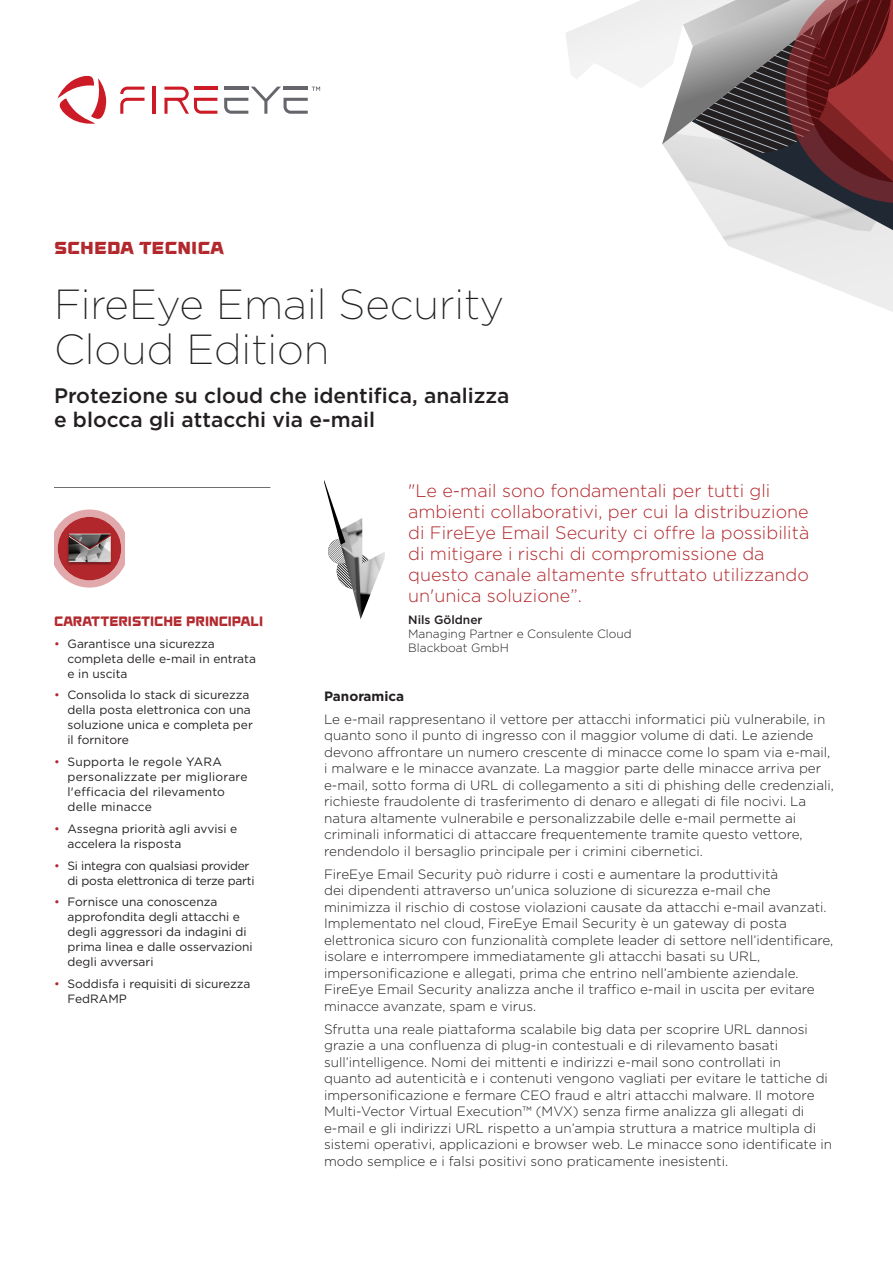
<style>
.page{position:relative;width:893px;height:1263px;background:#fff}
.page>*{position:absolute;margin:0;border:0;box-sizing:border-box;transform-origin:0 0}
.t1{font:200 42px/45px "Gotham";color:#231f20}
.t2{font:500 21px/24px "Gotham";color:#231f20}
.t3{font:21px "Fire Eye Display U";color:#b2282d}
.t4{font:300 18px/21px "Gotham";color:#b3282d}
.Body_text8_5_11_5{font:300 13.5px/16.5px "Gotham";color:#231f20}
.t5{font:13.5px "Fire Eye Display U";color:#b2282d}
.Subhead_Level_1{font:700 13.5px "Gotham";color:#231f20}
.t6{font:12px/15px "Gotham";color:#231f20}
.t7{font:12px/15px "Gotham";letter-spacing:.02em;color:#231f20}
.t8{font:12px/15px "Gotham";letter-spacing:-.02em;color:#231f20}
.Subhead_Level_1-2{font:300 12px/14.4px "Gotham";color:#231f20}
.s1{color:#b2282d}
.s2{font-weight:500}
</style>
<div class="page">
<svg style="left:54px;top:509px;width:71px;height:79px"></svg>
<div style="left:58px;top:517px;width:63px;height:63px;background:#b1272c;border-radius:50%"></div>
<img style="left:67px;top:533px;width:45px;height:32px">
<hr style="left:153px;top:87px;width:3px;height:27px;background:#cc1b26">
<svg style="left:120px;top:87px;width:24px;height:27px"></svg>
<svg style="left:164px;top:87px;width:53px;height:27px"></svg>
<svg style="left:57px;top:75px;width:49px;height:49px"></svg>
<svg style="left:224px;top:87px;width:96px;height:27px"></svg>
<hr style="left:54px;top:487px;width:216px;height:1px;background:#231f20">
<svg style="left:566px;top:0;width:327px;height:312px"></svg>
<img style="left:352px;top:552px;width:33px;height:67px">
<svg style="left:324px;top:480px;width:49px;height:109px"></svg>
<p class="t3" style="left:54px;top:234px;width:171px">scheda tecnica</p>
<p class="t1" style="left:54px;top:280px;width:452px">FireEye Email Security<br>Cloud Edition</p>
<p class="t2" style="left:54px;top:383px;width:457px">Protezione su cloud che identifica, analizza e blocca gli attacchi via e-mail</p>
<p class="t5" style="left:54px;top:613px;width:211px">CARATTERISTICHE PRINCIPALI</p>
<p class="t6" style="left:68px;top:636px;width:190px;text-indent:-14px"><span class="s1">•</span> Garantisce una sicurezza completa delle e-mail in entrata e in uscita</p>
<p class="t6" style="left:68px;top:687px;width:187px;text-indent:-14px"><span class="s1">•</span> Consolida lo stack di sicurezza della posta elettronica con una soluzione unica e completa per il fornitore</p>
<p class="t7" style="left:68px;top:754px;width:181px;text-indent:-14px"><span class="s1">•</span> Supporta le regole YARA personalizzate per migliorare l'efficacia del rilevamento delle minacce</p>
<p class="t6" style="left:68px;top:821px;width:171px;text-indent:-14px"><span class="s1">•</span> Assegna priorità agli avvisi e accelera la risposta</p>
<p class="t8" style="left:68px;top:858px;width:189px;text-indent:-14px"><span class="s1">•</span> Si integra con qualsiasi provider di posta elettronica di terze parti</p>
<p class="t6" style="left:68px;top:894px;width:187px;text-indent:-14px"><span class="s1">•</span> Fornisce una conoscenza approfondita degli attacchi e degli aggressori da indagini di prima linea e dalle osservazioni degli avversari</p>
<p class="t6" style="left:68px;top:976px;width:184px;text-indent:-14px"><span class="s1">•</span> Soddisfa i requisiti di sicurezza<br>FedRAMP</p>
<p class="t4" style="left:408px;top:480px;width:403px">"Le e-mail sono fondamentali per tutti gli ambienti collaborativi, per cui la distribuzione di FireEye Email Security ci offre la possibilità di mitigare i rischi di compromissione da questo canale altamente sfruttato utilizzando un'unica soluzione”.</p>
<p class="Subhead_Level_1-2" style="left:408px;top:612px;width:225px"><span class="s2">Nils Göldner<br></span>Managing Partner e Consulente Cloud</p>
<p class="Subhead_Level_1-2" style="left:408px;top:641px;width:102px">Blackboat GmbH</p>
<p class="Subhead_Level_1" style="left:324px;top:687px;width:82px">Panoramica</p>
<p class="Body_text8_5_11_5" style="left:324px;top:710px;width:511px">Le e-mail rappresentano il vettore per attacchi informatici più vulnerabile, in quanto sono il punto di ingresso con il maggior volume di dati. Le aziende devono affrontare un numero crescente di minacce come lo spam via e-mail, i malware e le minacce avanzate. La maggior parte delle minacce arriva per e-mail, sotto forma di URL di collegamento a siti di phishing delle credenziali, richieste fraudolente di trasferimento di denaro e allegati di file nocivi. La natura altamente vulnerabile e personalizzabile delle e-mail permette ai criminali informatici di attaccare frequentemente tramite questo vettore, rendendolo il bersaglio principale per i crimini cibernetici.</p>
<p class="Body_text8_5_11_5" style="left:324px;top:865px;width:511px">FireEye Email Security può ridurre i costi e aumentare la produttività<br>dei dipendenti attraverso un'unica soluzione di sicurezza e-mail che minimizza il rischio di costose violazioni causate da attacchi e-mail avanzati.<br>Implementato nel cloud, FireEye Email Security è un gateway di posta elettronica sicuro con funzionalità complete leader di settore nell’identificare, isolare e interrompere immediatamente gli attacchi basati su URL, impersonificazione e allegati, prima che entrino nell’ambiente aziendale.<br>FireEye Email Security analizza anche il traffico e-mail in uscita per evitare minacce avanzate, spam e virus.</p>
<p class="Body_text8_5_11_5" style="left:324px;top:1020px;width:510px">Sfrutta una reale piattaforma scalabile big data per scoprire URL dannosi grazie a una confluenza di plug-in contestuali e di rilevamento basati sull’intelligence. Nomi dei mittenti e indirizzi e-mail sono controllati in<br>quanto ad autenticità e i contenuti vengono vagliati per evitare le tattiche di impersonificazione e fermare CEO fraud e altri attacchi malware. Il motore Multi-Vector Virtual Execution™ (MVX) senza firme analizza gli allegati di e-mail e gli indirizzi URL rispetto a un’ampia struttura a matrice multipla di sistemi operativi, applicazioni e browser web. Le minacce sono identificate in modo semplice e i falsi positivi sono praticamente inesistenti.</p>
</div>
